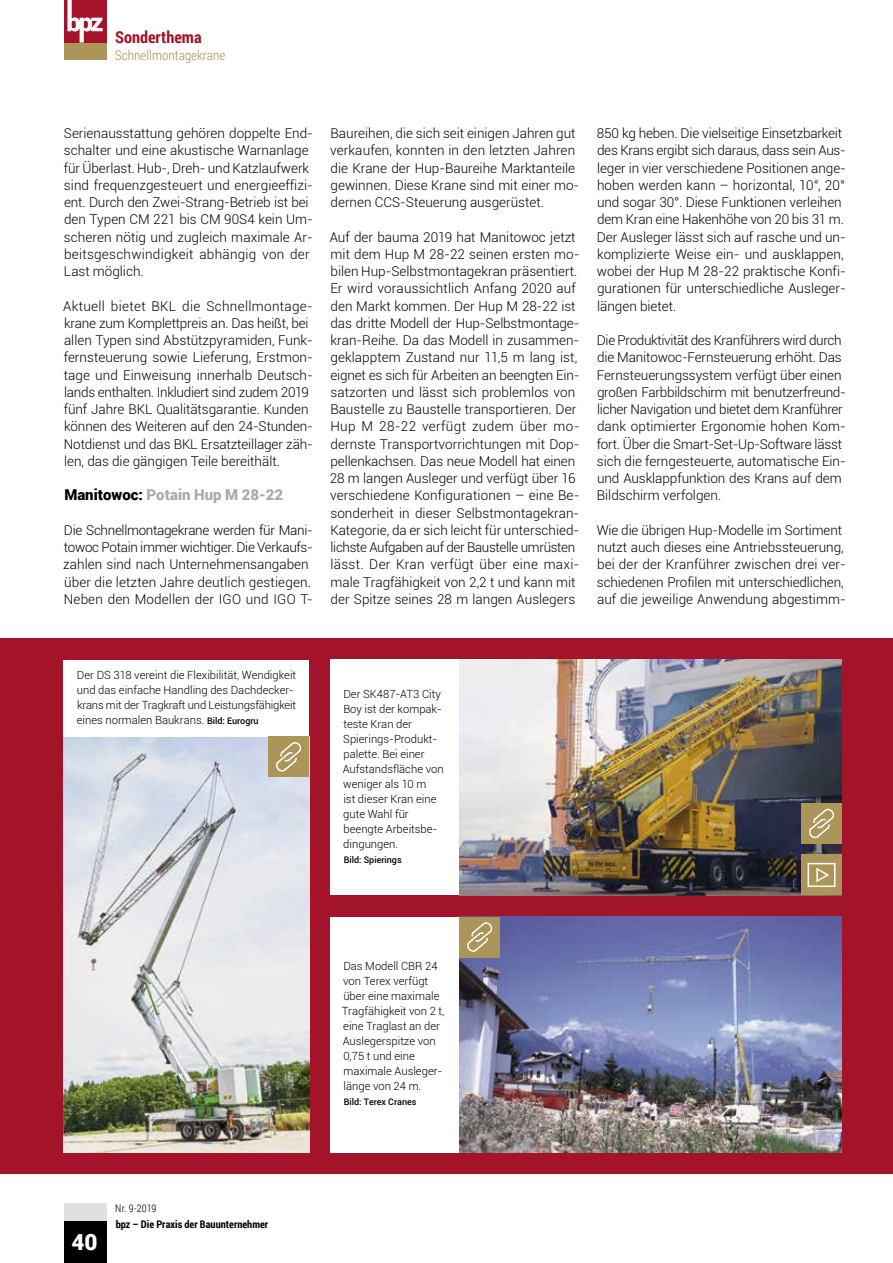
<style>
.page{position:relative;width:893px;height:1263px;background:#fff}
.page>*{position:absolute;margin:0;border:0;box-sizing:border-box;transform-origin:0 0}
.t1{font:900 22.5px "Roboto";color:#fff}
.t2{font:700 16.5px "Roboto Condensed";color:#a31329}
.t3{font:900 15px "Roboto";color:#aaa}
.t4{font:300 13.5px/17.2px "Roboto";color:#000}
.t5{font:300 13.5px "Roboto Condensed";color:#ac9558}
.t6{font:300 11.25px/15px "Roboto";color:#000}
.t7{font:700 10.5px "Roboto Condensed";color:#000}
.t8{font:300 10.5px "Roboto Condensed";letter-spacing:.005em;color:#000}
.t9{font:500 9px "Roboto";color:#000}
.s1{color:#000}
.s2{font-weight:500;font-size:9px}
</style>
<div class="page">
<div style="left:0;top:638px;width:893px;height:536px;background:#a31329"></div>
<img style="left:64px;top:736px;width:245px;height:416px">
<img style="left:459px;top:660px;width:383px;height:235px">
<div style="left:64px;top:660px;width:245px;height:76px;background:#fff"></div>
<img style="left:459px;top:917px;width:383px;height:235px">
<div style="left:330px;top:660px;width:129px;height:235px;background:#fff"></div>
<div style="left:330px;top:917px;width:129px;height:235px;background:#fff"></div>
<div style="left:268px;top:736px;width:41px;height:41px;background:#ac9558"></div>
<svg style="left:276px;top:742px;width:25px;height:30px"></svg>
<div style="left:801px;top:854px;width:41px;height:41px;background:#ac9558"></div>
<div style="left:807px;top:863px;width:28px;height:24px;background:#ac9558;border:2px solid #fff"></div>
<svg style="left:816px;top:867px;width:13px;height:16px"></svg>
<div style="left:459px;top:917px;width:41px;height:40px;background:#ac9558"></div>
<svg style="left:467px;top:922px;width:25px;height:30px"></svg>
<div style="left:801px;top:803px;width:41px;height:41px;background:#ac9558"></div>
<svg style="left:809px;top:808px;width:25px;height:31px"></svg>
<div style="left:64px;top:1220px;width:42px;height:43px;background:#000"></div>
<div style="left:64px;top:43px;width:42px;height:17px;background:#ac9558"></div>
<div style="left:64px;top:0;width:42px;height:43px;background:#a31329"></div>
<svg style="left:67px;top:0;width:36px;height:43px"></svg>
<div style="left:64px;top:1203px;width:42px;height:17px;background:#e0e0e0"></div>
<p class="t2" style="left:115px;top:25px;width:88px">Sonderthema</p>
<p class="t5" style="left:115px;top:45px;width:112px">Schnellmontagekrane</p>
<p class="t4" style="left:64px;top:124px;width:251px">Serienausstattung gehören doppelte End&shy;schalter und eine akustische Warnanlage für Überlast. Hub-, Dreh- und Katzlaufwerk sind frequenzgesteuert und energieeffizi&shy;ent. Durch den Zwei-Strang-Betrieb ist bei den Typen CM 221 bis CM 90S4 kein Um&shy;scheren nötig und zugleich maximale Ar&shy;beitsgeschwindigkeit abhängig von der Last möglich.</p>
<p class="t4" style="left:63px;top:297px;width:251px">Aktuell bietet BKL die Schnellmontage&shy;krane zum Komplettpreis an. Das heißt, bei allen Typen sind Abstützpyramiden, Funk&shy;fernsteuerung sowie Lieferung, Erstmon&shy;tage und Einweisung innerhalb Deutsch&shy;lands enthalten. Inkludiert sind zudem 2019 fünf Jahre BKL Qualitätsgarantie. Kunden können des Weiteren auf den 24-Stunden-Notdienst und das BKL Ersatzteillager zäh&shy;len, das die gängigen Teile bereithält.</p>
<p class="t3" style="left:64px;top:484px;width:220px"><span class="s1">Manitowoc:</span> Potain Hup M 28-22</p>
<p class="t4" style="left:63px;top:521px;width:251px">Die Schnellmontagekrane werden für Mani&shy;towoc Potain immer wichtiger. Die Verkaufs&shy;zahlen sind nach Unternehmensangaben über die letzten Jahre deutlich gestiegen.<br>Neben den Modellen der IGO und IGO T-</p>
<p class="t4" style="left:330px;top:124px;width:251px">Baureihen, die sich seit einigen Jahren gut verkaufen, konnten in den letzten Jahren die Krane der Hup-Baureihe Marktanteile gewinnen. Diese Krane sind mit einer mo&shy;dernen CCS-Steuerung ausgerüstet.</p>
<p class="t4" style="left:330px;top:228px;width:251px">Auf der bauma 2019 hat Manitowoc jetzt mit dem Hup M 28-22 seinen ersten mo&shy;bilen Hup-Selbstmontagekran präsentiert.<br>Er wird voraussichtlich Anfang 2020 auf den Markt kommen. Der Hup M 28-22 ist das dritte Modell der Hup-Selbstmontage&shy;kran-Reihe. Da das Modell in zusammen&shy;geklapptem Zustand nur 11,5 m lang ist, eignet es sich für Arbeiten an beengten Ein&shy;satzorten und lässt sich problemlos von Baustelle zu Baustelle transportieren. Der Hup M 28-22 verfügt zudem über mo&shy;dernste Transportvorrichtungen mit Dop&shy;pellenkachsen. Das neue Modell hat einen 28 m langen Ausleger und verfügt über 16 verschiedene Konfigurationen – eine Be&shy;sonderheit in dieser Selbstmontagekran-Kategorie, da er sich leicht für unterschied&shy;lichste Aufgaben auf der Baustelle umrüsten lässt. Der Kran verfügt über eine maxi&shy;male Tragfähigkeit von 2,2 t und kann mit der Spitze seines 28 m langen Auslegers</p>
<p class="t4" style="left:597px;top:124px;width:251px">850 kg heben. Die vielseitige Einsetzbarkeit des Krans ergibt sich daraus, dass sein Aus&shy;leger in vier verschiedene Positionen ange&shy;hoben werden kann – horizontal, 10°, 20° und sogar 30°. Diese Funktionen verleihen dem Kran eine Hakenhöhe von 20 bis 31 m.<br>Der Ausleger lässt sich auf rasche und un&shy;komplizierte Weise ein- und ausklappen, wobei der Hup M 28-22 praktische Konfi&shy;gurationen für unterschiedliche Ausleger&shy;längen bietet.</p>
<p class="t4" style="left:597px;top:331px;width:251px">Die Produktivität des Kranführers wird durch die Manitowoc-Fernsteuerung erhöht. Das Fernsteuerungssystem verfügt über einen großen Farbbildschirm mit benutzerfreund&shy;licher Navigation und bietet dem Kranführer dank optimierter Ergonomie hohen Kom&shy;fort. Über die Smart-Set-Up-Software lässt sich die ferngesteuerte, automatische Ein&shy;und Ausklappfunktion des Krans auf dem Bildschirm verfolgen.</p>
<p class="t4" style="left:597px;top:521px;width:251px">Wie die übrigen Hup-Modelle im Sortiment nutzt auch dieses eine Antriebssteuerung, bei der der Kranführer zwischen drei ver&shy;schiedenen Profilen mit unterschiedlichen, auf die jeweilige Anwendung abgestimm-</p>
<p class="t6" style="left:77px;top:667px;width:221px">Der DS 318 vereint die Flexibilität, Wendigkeit und das einfache Handling des Dachdecker&shy;krans mit der Tragkraft und Leistungsfähigkeit eines normalen Baukrans. <span class="s2">Bild: Eurogru</span></p>
<p class="t6" style="left:343px;top:686px;width:102px">Der SK487-AT3 City<br>Boy ist der kompak&shy;teste Kran der<br>Spierings-Produkt&shy;palette. Bei einer<br>Aufstandsfläche von weniger als 10 m<br>ist dieser Kran eine gute Wahl für beengte Arbeitsbe&shy;dingungen.</p>
<p class="t9" style="left:344px;top:854px;width:60px">Bild: Spierings</p>
<p class="t6" style="left:342px;top:958px;width:104px">Das Modell CBR 24 von Terex verfügt über eine maximale<br>Tragfähigkeit von 2 t, eine Traglast an der<br>Auslegerspitze von<br>0,75 t und eine maximale Ausleger&shy;länge von 24 m.</p>
<p class="t9" style="left:344px;top:1096px;width:74px">Bild: Terex Cranes</p>
<h1 class="t1" style="left:71px;top:1226px;width:28px">40</h1>
<p class="t8" style="left:115px;top:1201px;width:43px">Nr. 9-2019</p>
<p class="t7" style="left:116px;top:1217px;width:154px">bpz – Die Praxis der Bauunternehmer</p>
</div>
